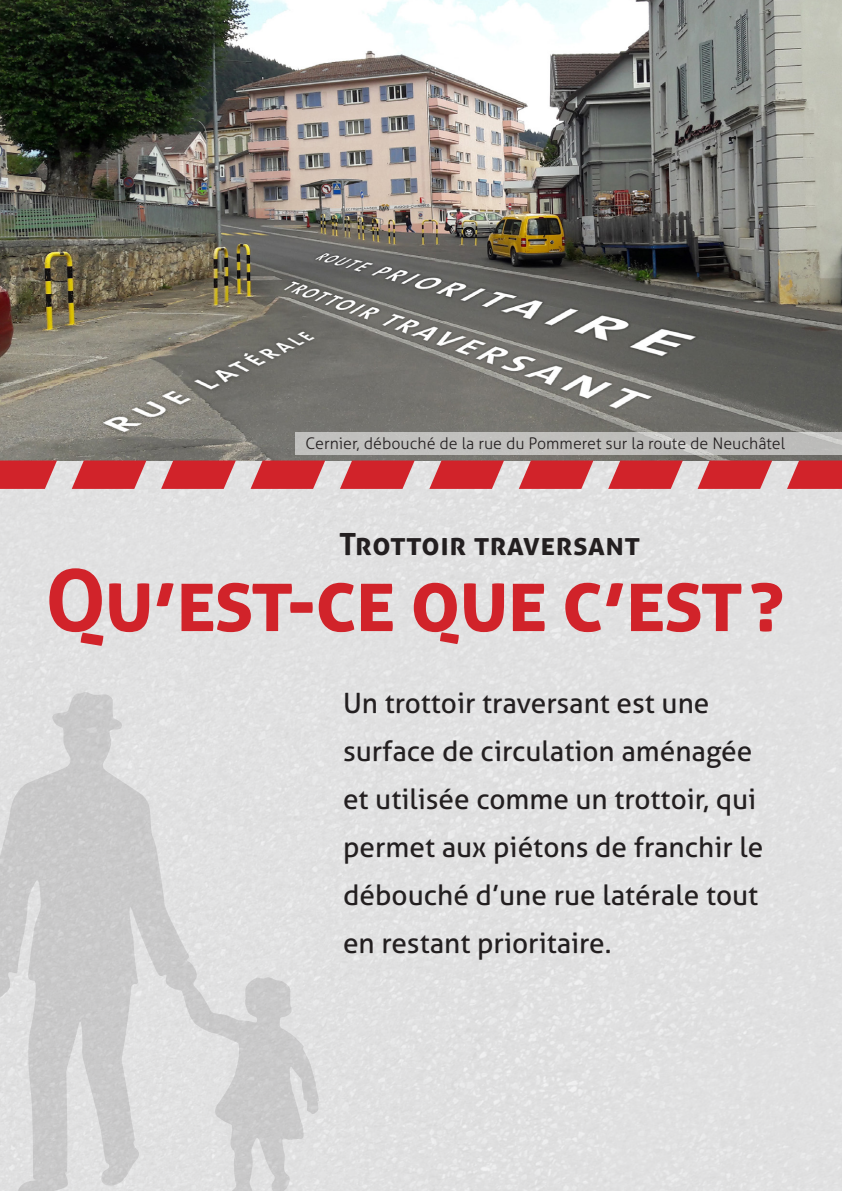
<style>
.page{position:relative;width:842px;height:1191px;background:#fff}
.page>*{position:absolute;margin:0;border:0;box-sizing:border-box;transform-origin:0 0}
.t1{font:700 85.8px "Aller";letter-spacing:-.025em;color:#d1232a}
.t2{font:700 30.6px "Aller";letter-spacing:.01em;color:#231f20}
.t3{font:28px/48px "Aller";color:#231f20}
.t4{font:300 16px "Aller";color:#231f20}
</style>
<div class="page">
<div style="left:0;top:460px;width:842px;height:731px;background:#e1e1e1"></div>
<img style="left:0;top:0;width:842px;height:460px">
<svg style="left:0;top:460px;width:57px;height:29px"></svg>
<svg style="left:0;top:691px;width:319px;height:500px;fill:#dededf"></svg>
<div style="left:296px;top:432px;width:546px;height:23px;background:#c0c0be"></div>
<svg style="left:72px;top:460px;width:74px;height:29px"></svg>
<svg style="left:161px;top:460px;width:75px;height:29px"></svg>
<svg style="left:251px;top:460px;width:74px;height:29px"></svg>
<svg style="left:340px;top:460px;width:75px;height:29px"></svg>
<svg style="left:429px;top:460px;width:75px;height:29px"></svg>
<svg style="left:519px;top:460px;width:74px;height:29px"></svg>
<svg style="left:608px;top:460px;width:75px;height:29px"></svg>
<svg style="left:698px;top:460px;width:74px;height:29px"></svg>
<svg style="left:787px;top:460px;width:55px;height:29px"></svg>
<p class="t4" style="left:306px;top:433px;width:481px">Cernier, débouché de la rue du Pommeret sur la route de Neuchâtel</p>
<p class="t2" style="left:339px;top:525px;width:302px">Trottoir traversant</p>
<p class="t1" style="left:45px;top:547px;width:741px">Qu’est-ce que c’est?</p>
<p class="t3" style="left:343px;top:678px;width:422px">Un trottoir traversant est une surface de circulation aménagée et utilisée comme un trottoir, qui permet aux piétons de franchir le débouché d’une rue latérale tout en restant prioritaire.</p>
</div>
